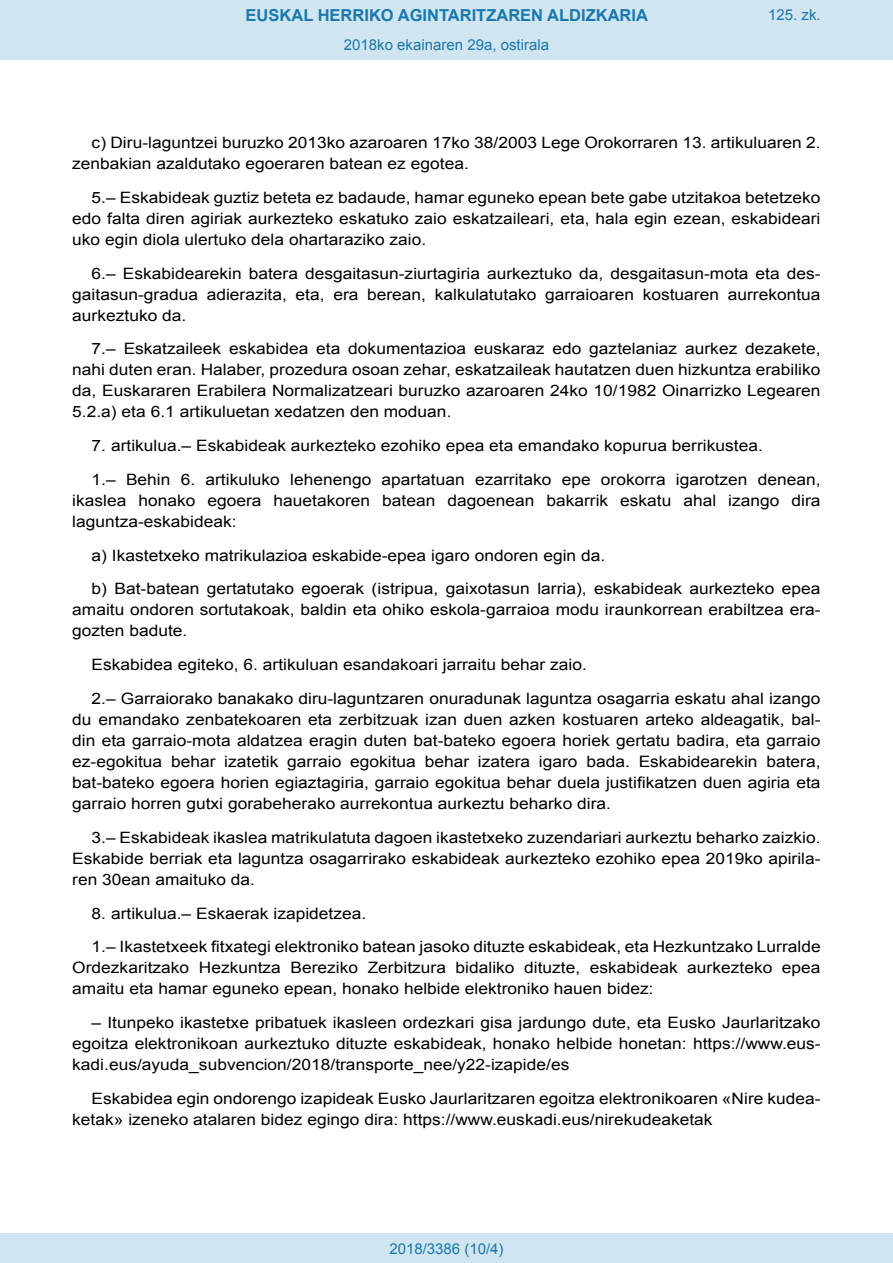
<style>
.page{position:relative;width:893px;height:1263px;background:#fff}
.page>*{position:absolute;margin:0;border:0;box-sizing:border-box;transform-origin:0 0}
.t1{font:700 16.5px "Arial";color:#1879ad}
.BOPVDetalle{font:15.6px/21px "Arial";color:#000;text-align:justify;scale:1.11 1}
.Paginacion_Centro{font:15px "Arial";color:#1879ad}
</style>
<div class="page">
<div style="left:0;top:0;width:893px;height:60px;background:#d0e5f0"></div>
<div style="left:0;top:1233px;width:893px;height:30px;background:#d0e5f0"></div>
<p class="t1" style="left:246px;top:4px;width:404px">EUSKAL HERRIKO AGINTARITZAREN ALDIZKARIA</p>
<p class="Paginacion_Centro" style="left:344px;top:35px;width:207px">2018ko ekainaren 29a, ostirala</p>
<p class="Paginacion_Centro" style="left:768px;top:5px;width:54px">125. zk.</p>
<p class="BOPVDetalle" style="left:72px;top:132px;width:676px;text-indent:19px">c) Diru-laguntzei buruzko 2013ko azaroaren 17ko 38/2003 Lege Orokorraren 13. artikuluaren 2. zenbakian azaldutako egoeraren batean ez egotea.</p>
<p class="BOPVDetalle" style="left:72px;top:187px;width:676px;text-indent:19px">5.– Eskabideak guztiz beteta ez badaude, hamar eguneko epean bete gabe utzitakoa betetzeko edo falta diren agiriak aurkezteko eskatuko zaio eskatzaileari, eta, hala egin ezean, eskabideari uko egin diola ulertuko dela ohartaraziko zaio.</p>
<p class="BOPVDetalle" style="left:72px;top:263px;width:676px;text-indent:19px">6.– Eskabidearekin batera desgaitasun-ziurtagiria aurkeztuko da, desgaitasun-mota eta des&shy;gaitasun-gradua adierazita, eta, era berean, kalkulatutako garraioaren kostuaren aurrekontua aurkeztuko da.</p>
<p class="BOPVDetalle" style="left:72px;top:339px;width:676px;text-indent:19px">7.– Eskatzaileek eskabidea eta dokumentazioa euskaraz edo gaztelaniaz aurkez dezakete, nahi duten eran. Halaber, prozedura osoan zehar, eskatzaileak hautatzen duen hizkuntza erabiliko da, Euskararen Erabilera Normalizatzeari buruzko azaroaren 24ko 10/1982 Oinarrizko Legearen 5.2.a) eta 6.1 artikuluetan xedatzen den moduan.</p>
<p class="BOPVDetalle" style="left:92px;top:435px;width:606px">7. artikulua.– Eskabideak aurkezteko ezohiko epea eta emandako kopurua berrikustea.</p>
<p class="BOPVDetalle" style="left:72px;top:469px;width:676px;text-indent:19px">1.– Behin 6. artikuluko lehenengo apartatuan ezarritako epe orokorra igarotzen denean, ikaslea honako egoera hauetakoren batean dagoenean bakarrik eskatu ahal izango dira laguntza-eskabideak:</p>
<p class="BOPVDetalle" style="left:92px;top:545px;width:464px">a) Ikastetxeko matrikulazioa eskabide-epea igaro ondoren egin da.</p>
<p class="BOPVDetalle" style="left:72px;top:579px;width:676px;text-indent:19px">b) Bat-batean gertatutako egoerak (istripua, gaixotasun larria), eskabideak aurkezteko epea amaitu ondoren sortutakoak, baldin eta ohiko eskola-garraioa modu iraunkorrean erabiltzea era&shy;gozten badute.</p>
<p class="BOPVDetalle" style="left:92px;top:654px;width:448px">Eskabidea egiteko, 6. artikuluan esandakoari jarraitu behar zaio.</p>
<p class="BOPVDetalle" style="left:72px;top:688px;width:676px;text-indent:19px">2.– Garraiorako banakako diru-laguntzaren onuradunak laguntza osagarria eskatu ahal izango du emandako zenbatekoaren eta zerbitzuak izan duen azken kostuaren arteko aldeagatik, bal&shy;din eta garraio-mota aldatzea eragin duten bat-bateko egoera horiek gertatu badira, eta garraio ez-egokitua behar izatetik garraio egokitua behar izatera igaro bada. Eskabidearekin batera, bat-bateko egoera horien egiaztagiria, garraio egokitua behar duela justifikatzen duen agiria eta garraio horren gutxi gorabeherako aurrekontua aurkeztu beharko dira.</p>
<p class="BOPVDetalle" style="left:72px;top:827px;width:676px;text-indent:19px">3.– Eskabideak ikaslea matrikulatuta dagoen ikastetxeko zuzendariari aurkeztu beharko zaizkio.<br>Eskabide berriak eta laguntza osagarrirako eskabideak aurkezteko ezohiko epea 2019ko apirila&shy;ren 30ean amaituko da.</p>
<p class="BOPVDetalle" style="left:92px;top:903px;width:249px">8. artikulua.– Eskaerak izapidetzea.</p>
<p class="BOPVDetalle" style="left:72px;top:936px;width:676px;text-indent:19px">1.– Ikastetxeek fitxategi elektroniko batean jasoko dituzte eskabideak, eta Hezkuntzako Lurralde Ordezkaritzako Hezkuntza Bereziko Zerbitzura bidaliko dituzte, eskabideak aurkezteko epea amaitu eta hamar eguneko epean, honako helbide elektroniko hauen bidez:</p>
<p class="BOPVDetalle" style="left:72px;top:1012px;width:676px;text-indent:19px">– Itunpeko ikastetxe pribatuek ikasleen ordezkari gisa jardungo dute, eta Eusko Jaurlaritzako egoitza elektronikoan aurkeztuko dituzte eskabideak, honako helbide honetan: https://www.eus&shy;kadi.eus/ayuda_subvencion/2018/transporte_nee/y22-izapide/es</p>
<p class="BOPVDetalle" style="left:72px;top:1088px;width:676px;text-indent:19px">Eskabidea egin ondorengo izapideak Eusko Jaurlaritzaren egoitza elektronikoaren «Nire kudea&shy;ketak» izeneko atalaren bidez egingo dira: https://www.euskadi.eus/nirekudeaketak</p>
<p class="Paginacion_Centro" style="left:389px;top:1238px;width:116px">2018/3386 (10/4)</p>
</div>
